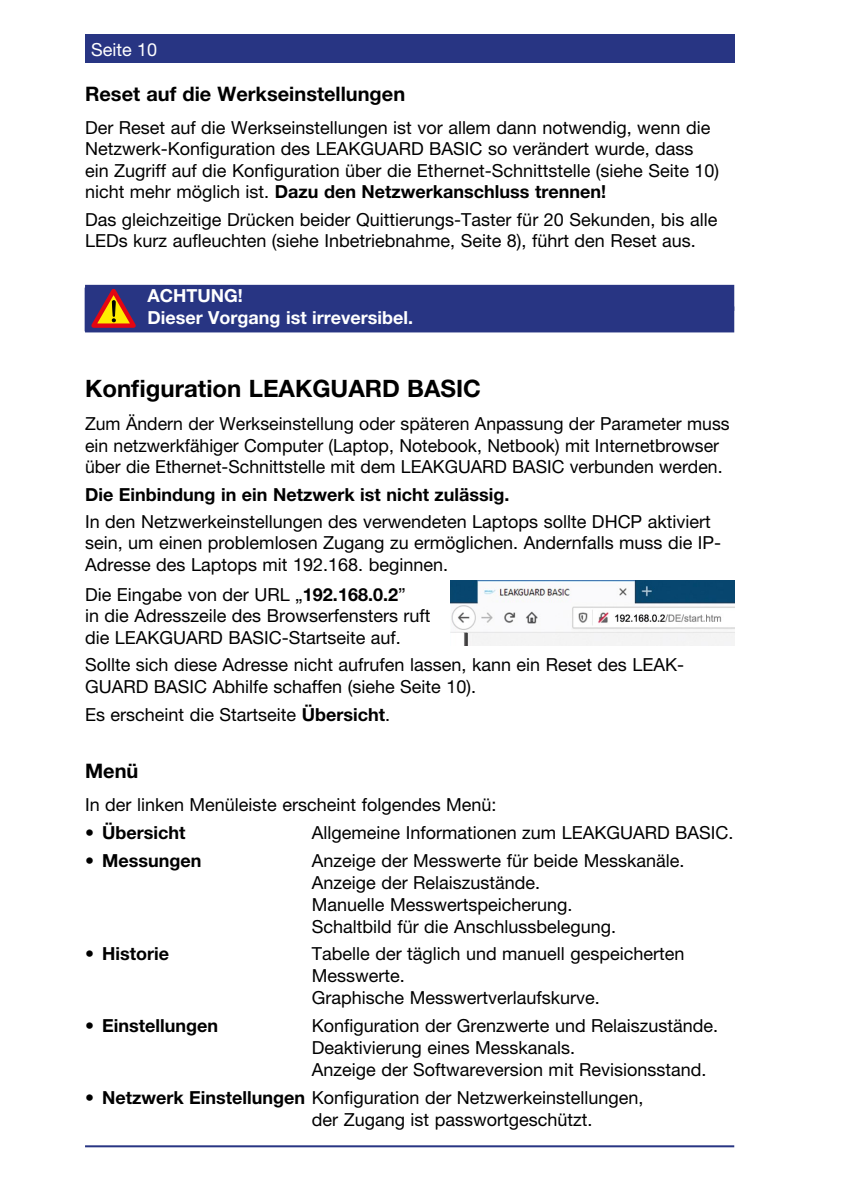
<style>
.page{position:relative;width:842px;height:1191px;background:#fff}
.page>*{position:absolute;margin:0;border:0;box-sizing:border-box;transform-origin:0 0}
.t1{font:700 24px "Helvetica Neue";color:#000}
.t2{font:700 20px "Helvetica Neue";color:#000}
.t3{font:18px/21.6px "Helvetica Neue";color:#000}
.t4{font:700 18px "Helvetica Neue";color:#000}
.t5{font:700 18px/21.6px "Helvetica Neue";color:#fff}
.t6{font:18px "Helvetica Neue";color:#fff}
.s1{font-weight:700}
</style>
<div class="page">
<hr style="left:85px;top:1145px;width:649px;height:2px;background:#283583">
<div style="left:85px;top:34px;width:649px;height:29px;background:#283583"></div>
<div style="left:85px;top:285px;width:649px;height:26px;background:#283583"></div>
<div style="left:85px;top:306px;width:649px;height:26px;background:#283583"></div>
<svg style="left:91px;top:290px;width:45px;height:38px"></svg>
<img style="left:451px;top:580px;width:283px;height:65px">
<p class="t6" style="left:91px;top:38px;width:68px">Seite 10</p>
<p class="t2" style="left:85px;top:81px;width:322px">Reset auf die Werkseinstellungen</p>
<p class="t3" style="left:85px;top:116px;width:636px">Der Reset auf die Werkseinstellungen ist vor allem dann notwendig, wenn die Netzwerk-Konfiguration des LEAKGUARD BASIC so verändert wurde, dass ein Zugriff auf die Konfiguration über die Ethernet-Schnittstelle (siehe Seite 10) nicht mehr möglich ist. <span class="s1">Dazu den Netzwerkanschluss trennen!</span></p>
<p class="t3" style="left:85px;top:208px;width:634px">Das gleichzeitige Drücken beider Quittierungs-Taster für 20 Sekunden, bis alle<br>LEDs kurz aufleuchten (siehe Inbetriebnahme, Seite 8), führt den Reset aus.</p>
<p class="t5" style="left:147px;top:285px;width:265px">ACHTUNG!<br>Dieser Vorgang ist irreversibel.</p>
<h1 class="t1" style="left:85px;top:374px;width:398px">Konfiguration LEAKGUARD BASIC</h1>
<p class="t3" style="left:85px;top:412px;width:646px">Zum Ändern der Werkseinstellung oder späteren Anpassung der Parameter muss ein netzwerkfähiger Computer (Laptop, Notebook, Netbook) mit Internetbrowser über die Ethernet-Schnittstelle mit dem LEAKGUARD BASIC verbunden werden.</p>
<p class="t4" style="left:85px;top:483px;width:424px">Die Einbindung in ein Netzwerk ist nicht zulässig.</p>
<p class="t3" style="left:85px;top:510px;width:638px">In den Netzwerkeinstellungen des verwendeten Laptops sollte DHCP aktiviert sein, um einen problemlosen Zugang zu ermöglichen. Andernfalls muss die IP-<br>Adresse des Laptops mit 192.168. beginnen.</p>
<p class="t3" style="left:85px;top:583px;width:347px">Die Eingabe von der URL „<span class="s1">192.168.0.2</span>”<br>in die Adresszeile des Browserfensters ruft die LEAKGUARD BASIC-Startseite auf.</p>
<p class="t3" style="left:85px;top:654px;width:599px">Sollte sich diese Adresse nicht aufrufen lassen, kann ein Reset des LEAK-<br>GUARD BASIC Abhilfe schaffen (siehe Seite 10).</p>
<p class="t3" style="left:85px;top:703px;width:307px">Es erscheint die Startseite <span class="s1">Übersicht</span>.</p>
<p class="t2" style="left:85px;top:758px;width:55px">Menü</p>
<p class="t3" style="left:85px;top:794px;width:413px">In der linken Menüleiste erscheint folgendes Menü:</p>
<p class="t4" style="left:85px;top:821px;width:102px">• Übersicht</p>
<p class="t3" style="left:312px;top:821px;width:423px">Allgemeine Informationen zum LEAKGUARD BASIC.</p>
<p class="t4" style="left:85px;top:849px;width:118px">• Messungen</p>
<p class="t3" style="left:312px;top:849px;width:374px">Anzeige der Messwerte für beide Messkanäle.<br>Anzeige der Relaiszustände.<br>Manuelle Messwertspeicherung.<br>Schaltbild für die Anschlussbelegung.</p>
<p class="t4" style="left:85px;top:942px;width:85px">• Historie</p>
<p class="t3" style="left:312px;top:942px;width:374px">Tabelle der täglich und manuell gespeicherten<br>Messwerte.<br>Graphische Messwertverlaufskurve.</p>
<p class="t4" style="left:85px;top:1014px;width:134px">• Einstellungen</p>
<p class="t3" style="left:312px;top:1014px;width:408px">Konfiguration der Grenzwerte und Relaiszustände.<br>Deaktivierung eines Messkanals.<br>Anzeige der Softwareversion mit Revisionsstand.</p>
<p class="t3" style="left:312px;top:1086px;width:333px;text-indent:-227px"><span class="s1">• Netzwerk Einstellungen</span> Konfiguration der Netzwerkeinstellungen, der Zugang ist passwortgeschützt.</p>
</div>
